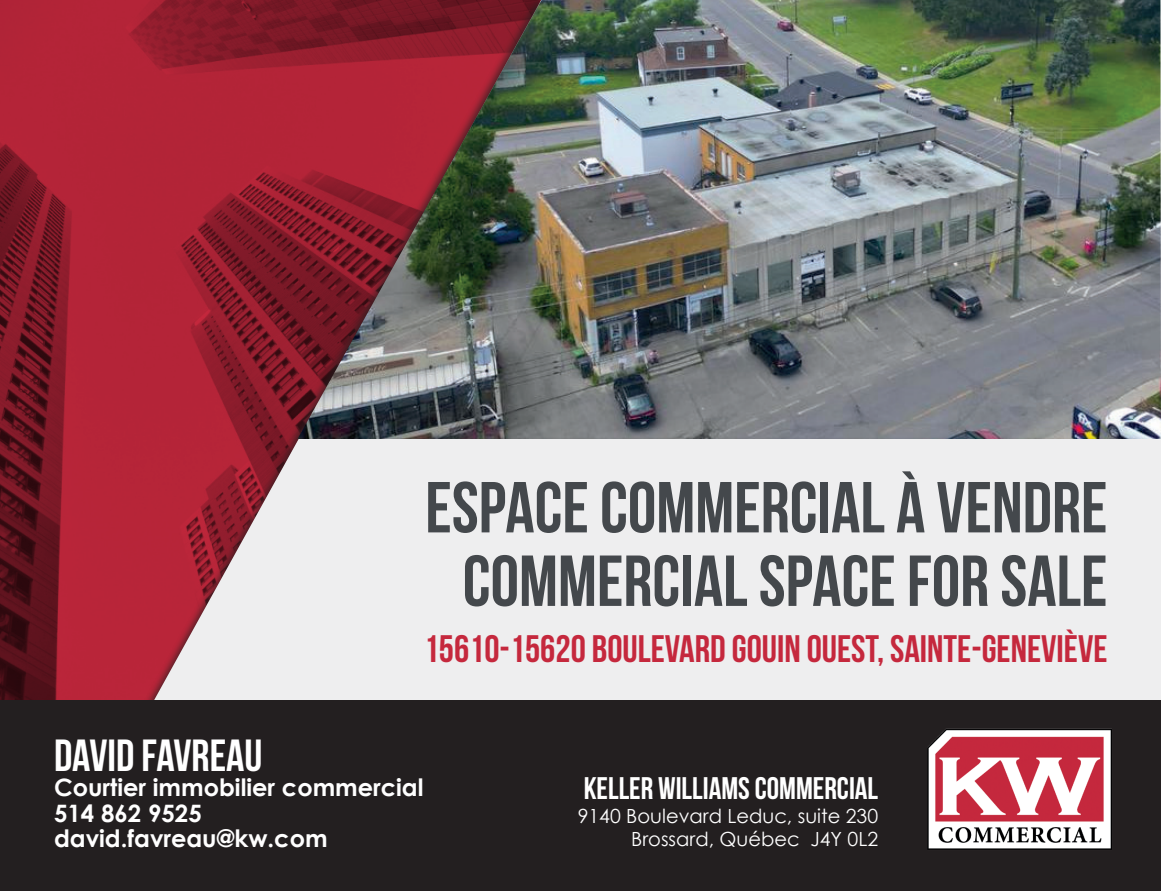
<style>
.page{position:relative;width:1161px;height:891px;background:#fff}
.page>*{position:absolute;margin:0;border:0;box-sizing:border-box;transform-origin:0 0}
.t1{font:700 72px/73.5px "Bebas Neue";color:#44484c;text-align:center}
.t2{font:700 45px "Bebas Neue";color:#fff}
.t3{font:700 38.25px "Bebas Neue";color:#c5283d}
.t4{font:700 31.2px "Bebas Neue";color:#fff}
.t5{font:700 24px/25.5px "Century Gothic";color:#fff}
.t6{font:19.5px/23.4px "Century Gothic";color:#fff;text-align:right}
</style>
<div class="page">
<svg style="left:0;top:0;width:285px;height:700px;fill:#b32437"></svg>
<img style="left:298px;top:0;width:863px;height:436px">
<div style="left:143px;top:436px;width:1018px;height:277px;background:#231f20;opacity:.75"></div>
<svg style="left:154px;top:439px;width:1007px;height:261px;fill:#eeeeef"></svg>
<div style="left:0;top:700px;width:1161px;height:191px;background:#231f20"></div>
<img style="left:927px;top:728px;width:185px;height:122px">
<h1 class="t1" style="left:425px;top:470px;width:684px">ESPACE COMMERCIAL À VENDRE<br>COMMERCIAL SPACE FOR SALE</h1>
<h3 class="t3" style="left:424px;top:628px;width:685px">15610-15620 BOULEVARD GOUIN OUEST, SAINTE-GENEVIÈVE</h3>
<h2 class="t2" style="left:54px;top:730px;width:210px">DAVID FAVREAU</h2>
<p class="t5" style="left:54px;top:774px;width:371px">Courtier immobilier commercial<br>514 862 9525 david.favreau@kw.com</p>
<h3 class="t4" style="left:584px;top:771px;width:296px">KELLER WILLIAMS COMMERCIAL</h3>
<p class="t6" style="left:578px;top:804px;width:302px">9140 Boulevard Leduc, suite 230<br>Brossard, Québec J4Y 0L2</p>
</div>
